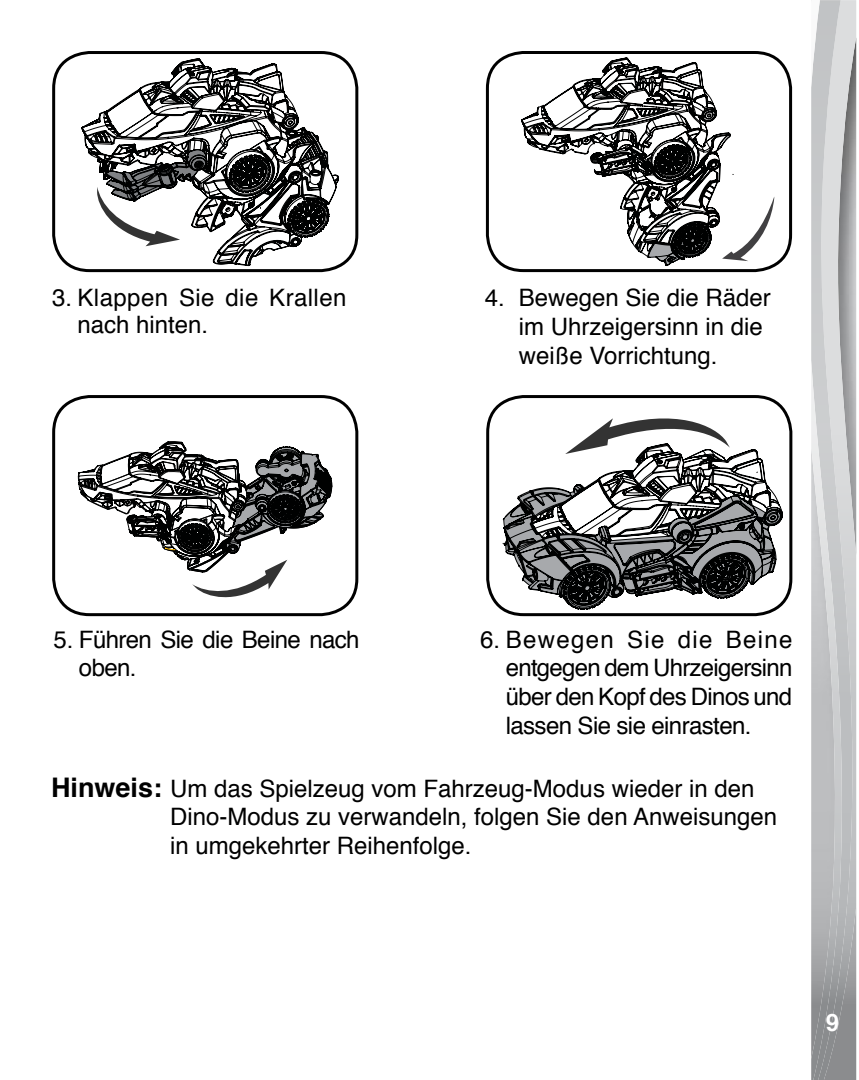
<style>
.page{position:relative;width:859px;height:1080px;background:#fff}
.page>*{position:absolute;margin:0;border:0;box-sizing:border-box;transform-origin:0 0}
.t1{font:24px/28.8px "Helvetica";color:#000}
.t2{font:24px/27px "Helvetica";letter-spacing:.02em;color:#000}
.t3{font:24px/28.8px "Helvetica";letter-spacing:-.025em;color:#000}
.t4{font:700 24px "Helvetica";color:#fff}
.s1{font-weight:700;font-size:27px}
</style>
<div class="page">
<img style="left:854px;top:0;width:2px;height:1080px">
<img style="left:844px;top:0;width:10px;height:1080px">
<img style="left:811px;top:0;width:33px;height:1080px">
<div style="left:52px;top:395px;width:306px;height:221px;border:3px solid #000;border-radius:36px"></div>
<div style="left:486px;top:395px;width:306px;height:221px;border:3px solid #000;border-radius:36px"></div>
<svg style="left:580px;top:418px;width:147px;height:25px"></svg>
<svg style="left:734px;top:197px;width:40px;height:64px"></svg>
<div style="left:52px;top:51px;width:306px;height:221px;border:3px solid #000;border-radius:36px"></div>
<div style="left:486px;top:51px;width:306px;height:221px;border:3px solid #000;border-radius:36px"></div>
<svg style="left:81px;top:58px;width:258px;height:208px"></svg>
<svg style="left:521px;top:58px;width:213px;height:208px"></svg>
<svg style="left:353px;top:442px;width:6px;height:145px"></svg>
<svg style="left:78px;top:442px;width:255px;height:156px"></svg>
<svg style="left:503px;top:443px;width:280px;height:167px"></svg>
<p class="t2" style="left:78px;top:286px;width:270px;text-indent:-26px">3. Klappen Sie die Krallen nach hinten.</p>
<p class="t1" style="left:519px;top:285px;width:254px;text-indent:-34px">4. Bewegen Sie die Räder im Uhrzeigersinn in die weiße Vorrichtung.</p>
<p class="t3" style="left:79px;top:626px;width:282px;text-indent:-26px">5. Führen Sie die Beine nach oben.</p>
<p class="t1" style="left:506px;top:626px;width:288px;text-align:justify;text-indent:-26px">6. Bewegen Sie die Beine entgegen dem Uhrzeigersinn über den Kopf des Dinos und lassen Sie sie einrasten.</p>
<p class="t1" style="left:170px;top:775px;width:609px;text-indent:-119px"><span class="s1">Hinweis:</span> Um das Spielzeug vom Fahrzeug-Modus wieder in den<br>Dino-Modus zu verwandeln, folgen Sie den Anweisungen in umgekehrter Reihenfolge.</p>
<p class="t4" style="left:826px;top:1006px;width:15px">9</p>
</div>
